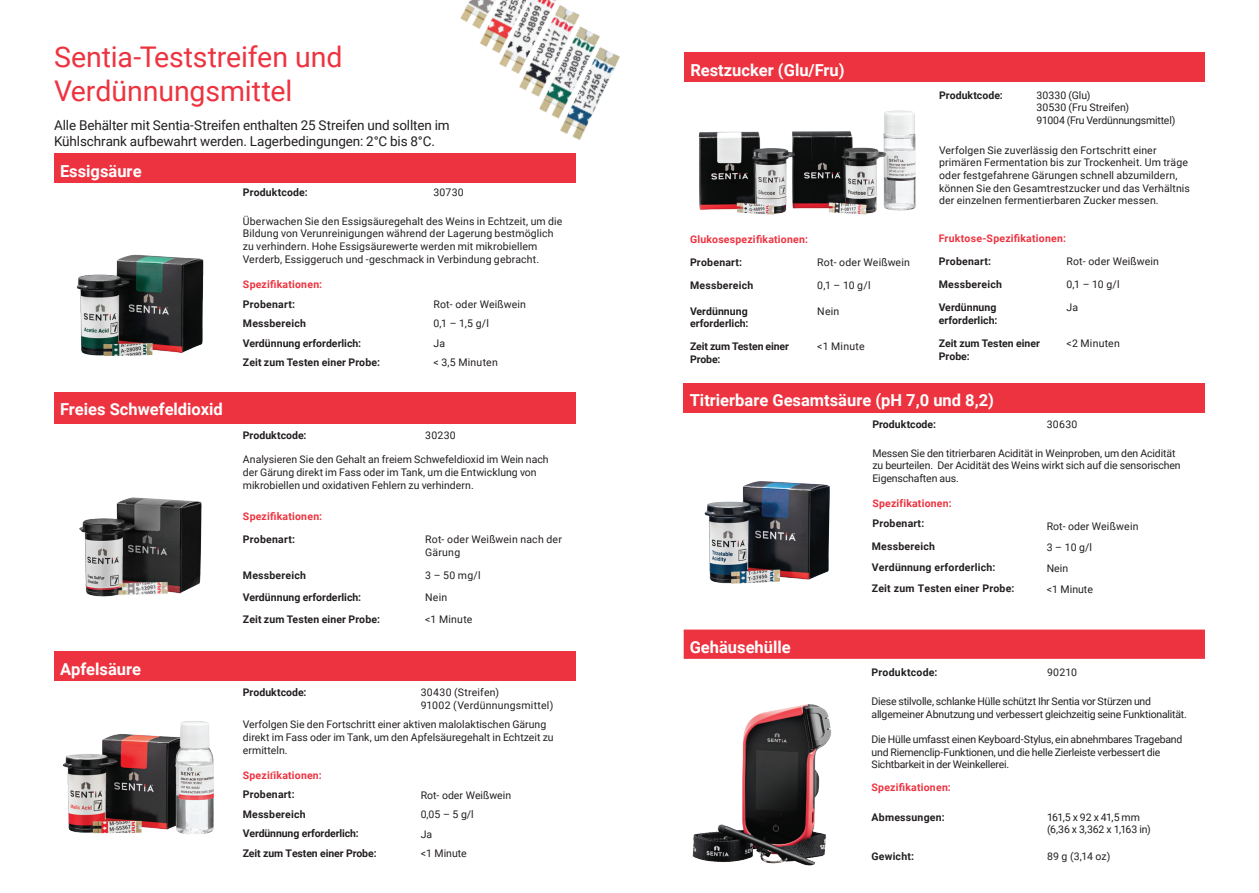
<style>
.page{position:relative;width:1259px;height:893px;background:#fff}
.page>*{position:absolute;margin:0;border:0;box-sizing:border-box;transform-origin:0 0}
.t1{font:28.5px/34.2px "Roboto";letter-spacing:-.005em;color:#ee3340}
.t2{font:700 16.5px "Roboto";color:#fff}
.t3{font:13.5px/16.2px "Roboto";letter-spacing:-.01em;color:#231f20}
.t4{font:10.5px/12.6px "Roboto";color:#231f20}
.t5{font:700 10.5px/12.6px "Roboto";letter-spacing:.01em;color:#231f20}
.t6{font:10.5px/12.6px "Roboto";letter-spacing:-.02em;color:#231f20}
.t7{font:10.5px/12.6px "Roboto";letter-spacing:.02em;color:#231f20}
.t8{font:700 10.5px "Roboto";letter-spacing:.02em;color:#ee3340}
.t9{font:700 10.5px/19.5px "Roboto";letter-spacing:-.01em;color:#231f20}
.s1{color:#ee3340}
.s2{font-family:"Minion Pro";color:#ee3340}
.s3{font-style:inherit}
</style>
<div class="page">
<img style="left:77px;top:254px;width:127px;height:102px">
<img style="left:409px;top:0;width:211px;height:170px">
<div style="left:54px;top:154px;width:521px;height:29px;background:#ee3340"></div>
<img style="left:79px;top:497px;width:123px;height:100px">
<img style="left:116px;top:582px;width:59px;height:14px">
<div style="left:54px;top:392px;width:521px;height:32px;background:#ee3340"></div>
<div style="left:54px;top:652px;width:521px;height:29px;background:#ee3340"></div>
<img style="left:62px;top:734px;width:113px;height:100px">
<img style="left:175px;top:721px;width:39px;height:113px">
<img style="left:699px;top:110px;width:217px;height:105px">
<div style="left:684px;top:52px;width:521px;height:30px;background:#ee3340"></div>
<div style="left:683px;top:630px;width:522px;height:29px;background:#ee3340"></div>
<img style="left:683px;top:657px;width:167px;height:209px">
<div style="left:683px;top:383px;width:522px;height:29px;background:#ee3340"></div>
<img style="left:704px;top:481px;width:126px;height:103px">
<h1 class="t1" style="left:54px;top:39px;width:290px">Sentia-Teststreifen und<br>Verdünnungsmittel</h1>
<p class="t3" style="left:54px;top:117px;width:397px">Alle Behälter mit Sentia-Streifen enthalten 25 Streifen und sollten im<br>Kühlschrank aufbewahrt werden. Lagerbedingungen: 2°C bis 8°C.</p>
<h2 class="t2" style="left:60px;top:160px;width:83px">Essigsäure</h2>
<p class="t5" style="left:243px;top:185px;width:66px">Produktcode:</p>
<p class="t4" style="left:433px;top:185px;width:32px">30730</p>
<p class="t4" style="left:243px;top:214px;width:321px">Überwachen Sie den Essigsäuregehalt des Weins in Echtzeit, um die Bildung von Verunreinigungen während der Lagerung bestmöglich zu verhindern. Hohe Essigsäurewerte werden mit mikrobiellem Verderb, Essiggeruch und -geschmack in Verbindung gebracht.</p>
<p class="t8" style="left:243px;top:277px;width:81px">Spezifikationen:</p>
<p class="t5" style="left:243px;top:297px;width:54px">Probenart:</p>
<p class="t7" style="left:433px;top:297px;width:94px">Rot- oder Weißwein</p>
<p class="t5" style="left:243px;top:317px;width:65px">Messbereich</p>
<p class="t4" style="left:433px;top:317px;width:57px">0,1 – 1,5 g/l</p>
<p class="t5" style="left:243px;top:336px;width:120px">Verdünnung erforderlich:</p>
<p class="t4" style="left:433px;top:336px;width:13px">Ja</p>
<p class="t5" style="left:243px;top:356px;width:139px">Zeit zum Testen einer Probe:</p>
<p class="t7" style="left:433px;top:356px;width:66px">&lt; 3,5 Minuten</p>
<h2 class="t2" style="left:60px;top:398px;width:164px">Freies Schwefeldioxid</h2>
<p class="t5" style="left:243px;top:428px;width:65px">Produktcode:</p>
<p class="t4" style="left:425px;top:428px;width:32px">30230</p>
<p class="t4" style="left:243px;top:453px;width:307px">Analysieren Sie den Gehalt an freiem Schwefeldioxid im Wein nach der Gärung direkt im Fass oder im Tank, um die Entwicklung von mikrobiellen und oxidativen Fehlern zu verhindern.</p>
<p class="t8" style="left:243px;top:508px;width:81px">Spezifikationen:</p>
<p class="t5" style="left:243px;top:533px;width:54px">Probenart:</p>
<p class="t7" style="left:425px;top:533px;width:138px">Rot- oder Weißwein nach der<br>Gärung</p>
<p class="t5" style="left:243px;top:569px;width:65px">Messbereich</p>
<p class="t4" style="left:425px;top:569px;width:57px">3 – 50 mg/l</p>
<p class="t5" style="left:243px;top:590px;width:120px">Verdünnung erforderlich:</p>
<p class="t4" style="left:425px;top:590px;width:24px">Nein</p>
<p class="t5" style="left:243px;top:613px;width:139px">Zeit zum Testen einer Probe:</p>
<p class="t4" style="left:425px;top:613px;width:49px">&lt;1 Minute</p>
<h2 class="t2" style="left:60px;top:657px;width:83px">Apfelsäure</h2>
<p class="t5" style="left:243px;top:686px;width:65px">Produktcode:</p>
<p class="t7" style="left:421px;top:686px;width:134px">30430 (Streifen)<br>91002 (Verdünnungsmittel)</p>
<p class="t4" style="left:243px;top:718px;width:312px">Verfolgen Sie den Fortschritt einer aktiven malolaktischen Gärung direkt im Fass oder im Tank, um den Apfelsäuregehalt in Echtzeit zu ermitteln.</p>
<p class="t4" style="left:421px;top:785px;width:92px;line-height:19.5px">Rot- oder Weißwein<br>0,05 – 5 g/l<br>Ja<br>&lt;1 Minute</p>
<p class="t9" style="left:243px;top:765px;width:135px"><span class="s1">Spezi</span><span class="s2">f</span><span class="s1">ikationen:<br></span>Probenart:<br>Messbereich<br>Verdünnung erforderlich:<br>Zeit zum Testen einer Probe:</p>
<h2 class="t2" style="left:690px;top:58px;width:156px">Restzucker (Glu/Fru)</h2>
<p class="t8" style="left:690px;top:232px;width:119px">Glukosespezifikationen:</p>
<p class="t5" style="left:690px;top:256px;width:54px">Probenart:</p>
<p class="t7" style="left:817px;top:256px;width:94px">Rot- oder Weißwein</p>
<p class="t5" style="left:690px;top:279px;width:65px">Messbereich</p>
<p class="t4" style="left:817px;top:279px;width:55px">0,1 – 10 g/l</p>
<p class="t5" style="left:690px;top:304px;width:60px">Verdünnung erforderlich:</p>
<p class="t4" style="left:817px;top:304px;width:24px">Nein</p>
<p class="t9" style="left:690px;top:340px;width:100px;line-height:12.6px">Zeit zum Testen einer<br>Probe:</p>
<p class="t4" style="left:817px;top:340px;width:49px">&lt;1 Minute</p>
<p class="t5" style="left:939px;top:88px;width:65px">Produktcode:</p>
<p class="t4" style="left:1036px;top:88px;width:140px">30330 (Glu)<br>30530 (Fru Streifen)<br>91004 (Fru Verdünnungsmittel)</p>
<p class="t4" style="left:939px;top:143px;width:252px">Verfolgen Sie zuverlässig den Fortschritt einer primären Fermentation bis zur Trockenheit. Um träge oder festgefahrene Gärungen schnell abzumildern, können Sie den Gesamtrestzucker und das Verhältnis der einzelnen fermentierbaren Zucker messen.</p>
<p class="t8" style="left:939px;top:231px;width:129px">Fruktose-Spezifikationen:</p>
<p class="t5" style="left:939px;top:255px;width:54px">Probenart:</p>
<p class="t7" style="left:1066px;top:255px;width:94px">Rot- oder Weißwein</p>
<p class="t5" style="left:939px;top:278px;width:65px">Messbereich</p>
<p class="t4" style="left:1066px;top:278px;width:55px">0,1 – 10 g/l</p>
<p class="t5" style="left:939px;top:301px;width:60px">Verdünnung erforderlich:</p>
<p class="t4" style="left:1066px;top:301px;width:13px">Ja</p>
<p class="t5" style="left:939px;top:337px;width:103px">Zeit zum Testen einer<br>Probe:</p>
<p class="t7" style="left:1066px;top:337px;width:55px">&lt;2 Minuten</p>
<h2 class="t2" style="left:690px;top:388px;width:306px">Titrierbare <span class="s3">Gesamtsäure</span> (pH 7,0 und 8,2)</h2>
<p class="t5" style="left:872px;top:417px;width:65px">Produktcode:</p>
<p class="t4" style="left:1046px;top:417px;width:32px">30630</p>
<p class="t4" style="left:872px;top:446px;width:310px">Messen Sie den titrierbaren Acidität in Weinproben, um den Acidität zu beurteilen. Der Acidität des Weins wirkt sich auf die sensorischen<br>Eigenschaften aus.</p>
<p class="t8" style="left:872px;top:496px;width:81px">Spezifikationen:</p>
<p class="t5" style="left:872px;top:516px;width:53px">Probenart:</p>
<p class="t4" style="left:1046px;top:515px;width:93px;line-height:21px">Rot- oder Weißwein<br>3 – 10 g/l<br>Nein<br>&lt;1 Minute</p>
<p class="t5" style="left:872px;top:535px;width:144px;line-height:21px">Messbereich<br>Verdünnung erforderlich:<br>Zeit zum Testen einer Probe:</p>
<h2 class="t2" style="left:689px;top:635px;width:103px">Gehäusehülle</h2>
<p class="t5" style="left:871px;top:665px;width:67px">Produktcode:</p>
<p class="t4" style="left:1047px;top:665px;width:31px">90210</p>
<p class="t6" style="left:871px;top:695px;width:317px">Diese stilvolle, schlanke Hülle schützt Ihr Sentia vor Stürzen und allgemeiner Abnutzung und verbessert gleichzeitig seine Funktionalität.</p>
<p class="t6" style="left:871px;top:733px;width:312px">Die Hülle umfasst einen Keyboard-Stylus, ein abnehmbares Trageband und Riemenclip-Funktionen, und die helle Zierleiste verbessert die<br>Sichtbarkeit in der Weinkellerei.</p>
<p class="t8" style="left:871px;top:780px;width:81px">Spezifikationen:</p>
<p class="t5" style="left:871px;top:810px;width:75px">Abmessungen:</p>
<p class="t4" style="left:1047px;top:810px;width:105px">161,5 x 92 x 41,5 mm (6,36 x 3,362 x 1,163 in)</p>
<p class="t5" style="left:871px;top:849px;width:44px">Gewicht:</p>
<p class="t4" style="left:1047px;top:849px;width:65px">89 g (3,14 oz)</p>
</div>
